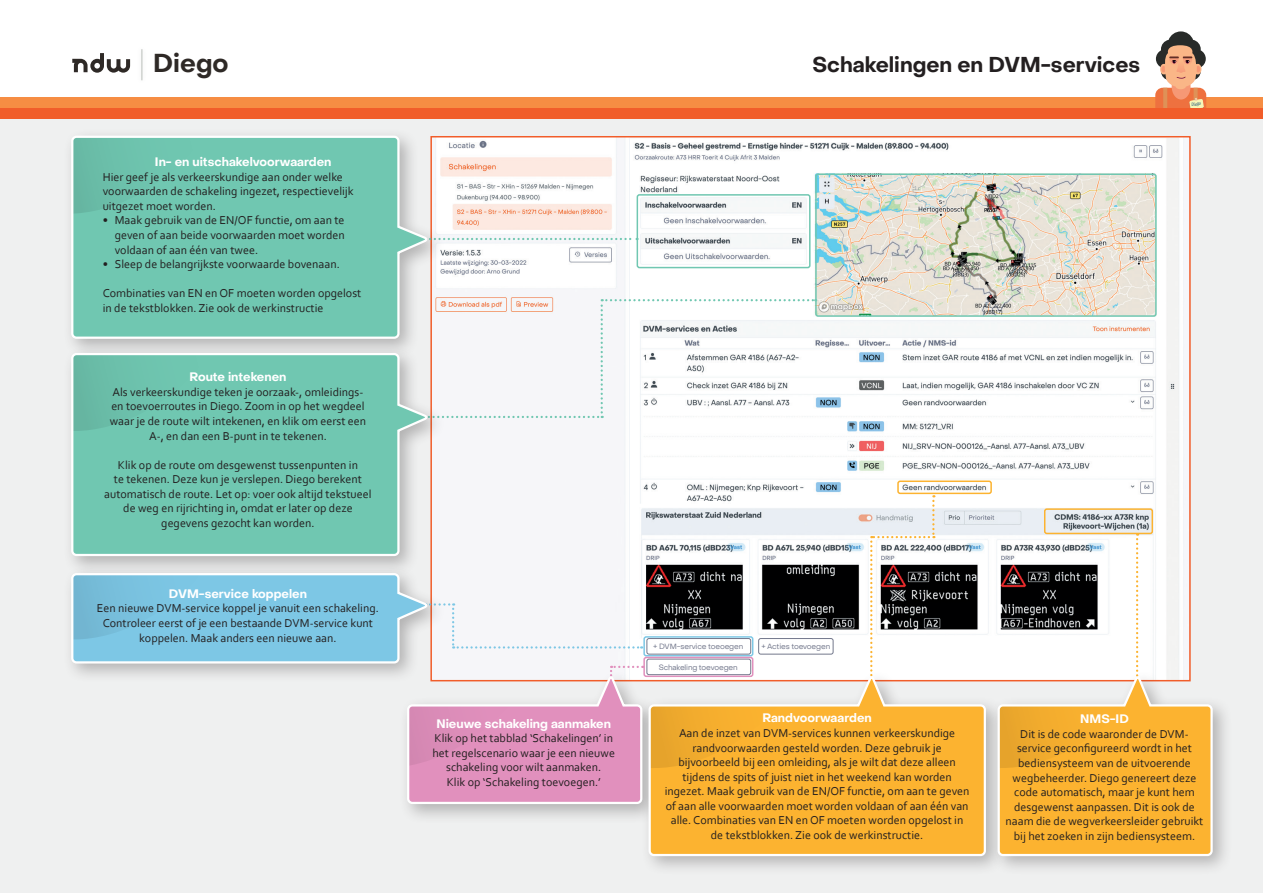
<style>
.page{position:relative;width:1263px;height:893px;background:#fff}
.page>*{position:absolute;margin:0;border:0;box-sizing:border-box;transform-origin:0 0}
.t1{font:700 25.35px "Object Sans";color:#2e2926}
.Kop{font:700 21px "Object Sans";color:#231f20}
.Uitleg{font:12px/14.5px "Corbel";color:#231f20;text-align:center}
.Tussenkoppen{font:700 12px "Object Sans";color:#fff}
.t2{font:7.5px "Object Sans";letter-spacing:-.02em;color:#73788c}
.t3{font:italic 4.95px "Rijksoverheid Serif Web";color:#0b4977;scale:.96 1}
</style>
<div class="page">
<div style="left:0;top:118px;width:1263px;height:775px;background:#eff0f0"></div>
<div style="left:0;top:97px;width:1263px;height:11px;background:#f68d43"></div>
<img style="left:446px;top:139px;width:737px;height:530px">
<div style="left:646px;top:638px;width:105px;height:16px;border:1px solid #73788c;border-radius:2px"></div>
<div style="left:758px;top:638px;width:75px;height:16px;border:1px solid #73788c;border-radius:2px"></div>
<div style="left:646px;top:659px;width:105px;height:16px;border:1px solid #73788c;border-radius:2px"></div>
<div style="left:897px;top:480px;width:95px;height:14px;border:2px solid #fcb330;border-radius:2px"></div>
<div style="left:1044px;top:508px;width:109px;height:26px;border:2px solid #fcb330;border-radius:2px"></div>
<div style="left:643px;top:636px;width:110px;height:20px;border:2px solid #7dc7e5;border-radius:2px"></div>
<div style="left:643px;top:657px;width:110px;height:20px;border:2px solid #e190bd;border-radius:2px"></div>
<svg style="left:870px;top:495px;width:64px;height:174px"></svg>
<div style="left:815px;top:173px;width:342px;height:144px;border:2px solid #70c7b1;border-radius:2px"></div>
<div style="left:637px;top:194px;width:173px;height:74px;border:2px solid #70c7b1;border-radius:2px"></div>
<svg style="left:446px;top:238px;width:192px;height:2px"></svg>
<svg style="left:446px;top:299px;width:370px;height:119px"></svg>
<div style="left:63px;top:127px;width:383px;height:232px;background:#231f20;opacity:.3"></div>
<svg style="left:70px;top:135px;width:360px;height:205px;background:#7ecab7"></svg>
<div style="left:63px;top:345px;width:383px;height:231px;background:#231f20;opacity:.3"></div>
<svg style="left:70px;top:352px;width:360px;height:205px;background:#7ecab7"></svg>
<div style="left:63px;top:565px;width:383px;height:118px;background:#231f20;opacity:.3"></div>
<div style="left:399px;top:669px;width:263px;height:155px;background:#231f20;opacity:.3"></div>
<svg style="left:70px;top:572px;width:573px;height:233px"></svg>
<div style="left:640px;top:669px;width:366px;height:207px;background:#231f20;opacity:.3"></div>
<svg style="left:647px;top:674px;width:340px;height:183px"></svg>
<div style="left:989px;top:669px;width:244px;height:207px;background:#231f20;opacity:.3"></div>
<svg style="left:996px;top:533px;width:218px;height:324px"></svg>
<svg style="left:1155px;top:31px;width:51px;height:77px"></svg>
<div style="left:0;top:108px;width:1263px;height:10px;background:#f15d2a"></div>
<svg style="left:72px;top:53px;width:58px;height:20px"></svg>
<hr style="left:141px;top:49px;width:2px;height:31px;background:#cfd2cf">
<h1 class="t1" style="left:153px;top:48px;width:77px">Diego</h1>
<p class="Tussenkoppen" style="left:155px;top:155px;width:178px">In- en uitschakelvoorwaarden</p>
<p class="Uitleg" style="left:103px;top:169px;width:252px;text-align:left">Hier geef je als verkeerskundige aan onder welke voorwaarden de schakeling ingezet, respectievelijk uitgezet moet worden.</p>
<p class="Uitleg" style="left:115px;top:213px;width:232px;text-align:justify;text-indent:-12px">• Maak gebruik van de EN/OF functie, om aan te geven of aan beide voorwaarden moet worden voldaan of aan één van twee.</p>
<p class="Uitleg" style="left:103px;top:257px;width:239px">• Sleep de belangrijkste voorwaarde bovenaan.</p>
<p class="Uitleg" style="left:103px;top:286px;width:260px;text-align:left">Combinaties van EN en OF moeten worden opgelost in de tekstblokken. Zie ook de werkinstructie</p>
<p class="Tussenkoppen" style="left:189px;top:370px;width:99px">Route intekenen</p>
<p class="Uitleg" style="left:110px;top:384px;width:258px">Als verkeerskundige teken je oorzaak-, omleidings&shy;en toevoerroutes in Diego. Zoom in op het wegdeel waar je de route wilt intekenen, en klik om eerst een A-, en dan een B-punt in te tekenen.</p>
<p class="Uitleg" style="left:104px;top:457px;width:269px">Klik op de route om desgewenst tussenpunten in<br>te tekenen. Deze kun je verslepen. Diego berekent automatisch de route. Let op: voer ook altijd tekstueel de weg en rijrichting in, omdat er later op deze gegevens gezocht kan worden.</p>
<p class="Tussenkoppen" style="left:169px;top:586px;width:139px">DVM-service koppelen</p>
<p class="Uitleg" style="left:97px;top:601px;width:283px">Een nieuwe DVM-service koppel je vanuit een schakeling.<br>Controleer eerst of je een bestaande DVM-service kunt koppelen. Maak anders een nieuwe aan.</p>
<p class="Kop" style="left:812px;top:52px;width:329px">Schakelingen en DVM-services</p>
<p class="t3" style="left:1191px;top:102px;width:11px;rotate:-9deg">Diego</p>
<p class="Tussenkoppen" style="left:436px;top:716px;width:176px">Nieuwe schakeling aanmaken</p>
<p class="Uitleg" style="left:432px;top:730px;width:184px">Klik op het tabblad ‘Schakelingen’ in het regelscenario waar je een nieuwe schakeling voor wilt aanmaken.<br>Klik op ‘Schakeling toevoegen.’</p>
<p class="t2" style="left:653px;top:642px;width:92px">+ DVM-service toeoegen</p>
<p class="t2" style="left:761px;top:642px;width:70px">+ Acties toevoegen</p>
<p class="t2" style="left:659px;top:662px;width:81px">Schakeling toevoegen</p>
<p class="Tussenkoppen" style="left:762px;top:711px;width:111px">Randvoorwaarden</p>
<p class="Uitleg" style="left:665px;top:725px;width:306px">Aan de inzet van DVM-services kunnen verkeerskundige randvoorwaarden gesteld worden. Deze gebruik je bijvoorbeeld bij een omleiding, als je wilt dat deze alleen tijdens de spits of juist niet in het weekend kan worden ingezet. Maak gebruik van de EN/OF functie, om aan te geven of aan alle voorwaarden moet worden voldaan of aan één van alle. Combinaties van EN en OF moeten worden opgelost in de tekstblokken. Zie ook de werkinstructie.</p>
<p class="Tussenkoppen" style="left:1080px;top:712px;width:50px">NMS-ID</p>
<p class="Uitleg" style="left:1005px;top:726px;width:199px">Dit is de code waaronder de DVM&shy;service geconfigureerd wordt in het bediensysteem van de uitvoerende wegbeheerder. Diego genereert deze code automatisch, maar je kunt hem desgewenst aanpassen. Dit is ook de naam die de wegverkeersleider gebruikt bij het zoeken in zijn bediensysteem.</p>
</div>
